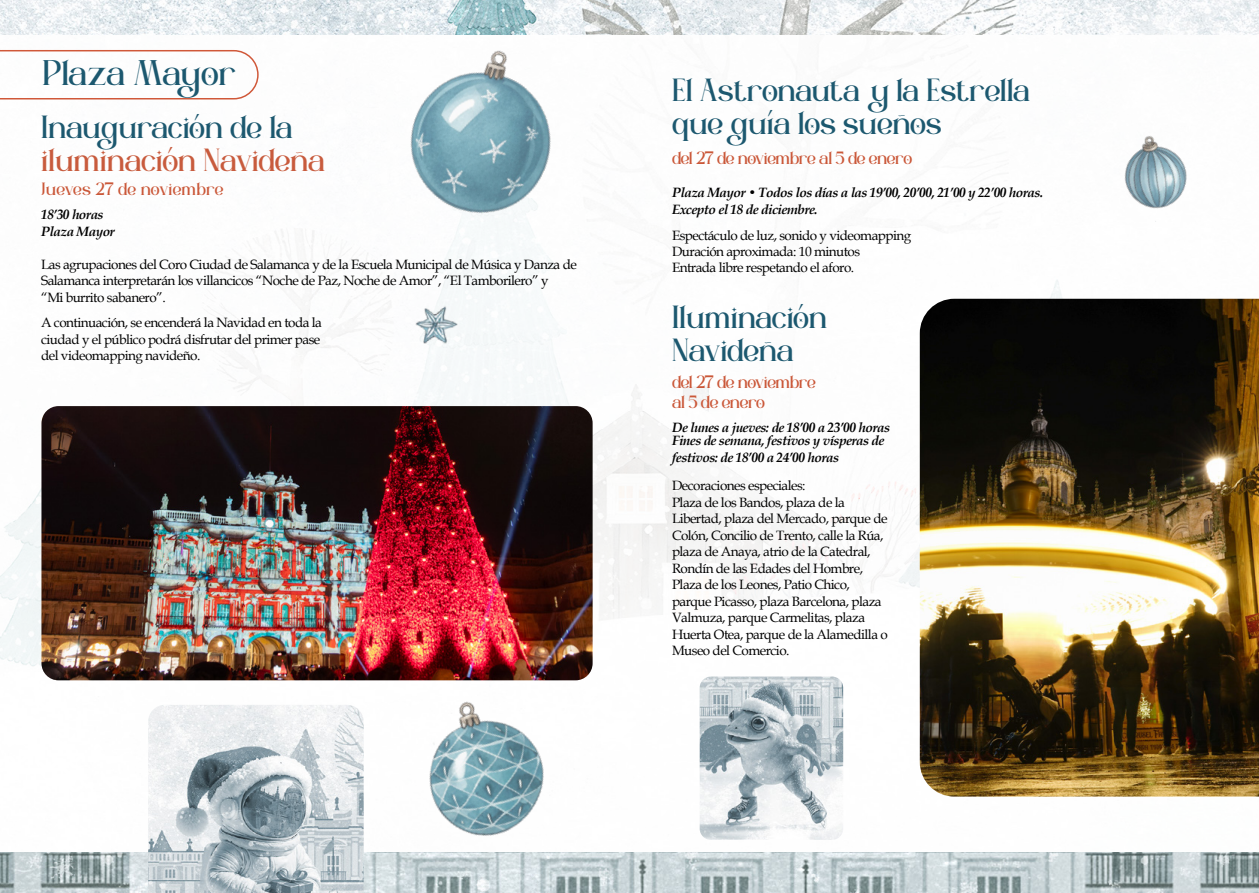
<style>
.page{position:relative;width:1259px;height:893px;background:#fff}
.page>*{position:absolute;margin:0;border:0;box-sizing:border-box;transform-origin:0 0}
.t1{font:30px "Rioland";letter-spacing:-.005em;color:#1c586f}
.t2{font:27px/33px "Rioland";letter-spacing:-.01em;color:#1c586f}
.t3{font:27px "Rioland";letter-spacing:-.01em;color:#c85b3d}
.t4{font:15px/19.5px "Rioland";letter-spacing:-.03em;color:#ca5738}
.t5{font:15px "Rioland";letter-spacing:.01em;color:#ca5738}
.t6{font:13.5px/16.5px "Book Antiqua";letter-spacing:-.04em;color:#000}
.t7{font:italic 700 13.5px/16.5px "Book Antiqua";letter-spacing:-.04em;color:#000}
</style>
<div class="page">
<img style="left:0;top:99px;width:1259px;height:754px">
<img style="left:0;top:853px;width:1259px;height:40px">
<img style="left:0;top:0;width:1259px;height:35px">
<img style="left:41px;top:406px;width:551px;height:274px">
<img style="left:919px;top:299px;width:340px;height:498px">
<img style="left:1103px;top:123px;width:99px;height:99px">
<img style="left:401px;top:304px;width:75px;height:47px">
<img style="left:404px;top:50px;width:158px;height:168px">
<img style="left:417px;top:692px;width:145px;height:158px">
<img style="left:699px;top:676px;width:144px;height:164px">
<img style="left:148px;top:705px;width:216px;height:188px">
<svg style="left:0;top:50px;width:259px;height:49px"></svg>
<h1 class="t1" style="left:43px;top:58px;width:195px">Plaza Mayor</h1>
<h2 class="t2" style="left:41px;top:113px;width:253px">Inauguración de la</h2>
<h2 class="t3" style="left:41px;top:146px;width:286px">iluminación Navideña</h2>
<p class="t5" style="left:41px;top:181px;width:184px">Jueves 27 de noviembre</p>
<p class="t7" style="left:41px;top:206px;width:75px">18’30 horas<br>Plaza Mayor</p>
<p class="t6" style="left:41px;top:256px;width:537px">Las agrupaciones del Coro Ciudad de Salamanca y de la Escuela Municipal de Música y Danza de<br>Salamanca interpretarán los villancicos “Noche de Paz, Noche de Amor”, “El Tamborilero” y<br>“Mi burrito sabanero”.</p>
<p class="t6" style="left:41px;top:314px;width:282px;text-align:justify">A continuación, se encenderá la Navidad en toda la ciudad y el público podrá disfrutar del primer pase del videomapping navideño.</p>
<h2 class="t2" style="left:672px;top:76px;width:360px">El Astronauta y la Estrella que guía los sueños</h2>
<p class="t4" style="left:672px;top:150px;width:242px">del 27 de noviembre al 5 de enero</p>
<p class="t7" style="left:672px;top:185px;width:373px">Plaza Mayor • Todos los días a las 19’00, 20’00, 21’00 y 22’00 horas.<br>Excepto el 18 de diciembre.</p>
<p class="t6" style="left:672px;top:226px;width:241px">Espectáculo de luz, sonido y videomapping<br>Duración aproximada: 10 minutos<br>Entrada libre respetando el aforo.</p>
<h2 class="t2" style="left:672px;top:302px;width:157px">Iluminación<br>Navideña</h2>
<p class="t4" style="left:672px;top:373px;width:145px">del 27 de noviembre al 5 de enero</p>
<p class="t7" style="left:672px;top:420px;width:220px;line-height:13.5px">De lunes a jueves: de 18’00 a 23’00 horas<br>Fines de semana, festivos y vísperas de</p>
<p class="t7" style="left:672px;top:449px;width:169px">festivos: de 18’00 a 24’00 horas</p>
<p class="t6" style="left:672px;top:477px;width:217px">Decoraciones especiales:<br>Plaza de los Bandos, plaza de la Libertad, plaza del Mercado, parque de Colón, Concilio de Trento, calle la Rúa, plaza de Anaya, atrio de la Catedral, Rondín de las Edades del Hombre, Plaza de los Leones, Patio Chico, parque Picasso, plaza Barcelona, plaza Valmuza, parque Carmelitas, plaza Huerta Otea, parque de la Alamedilla o Museo del Comercio.</p>
</div>
